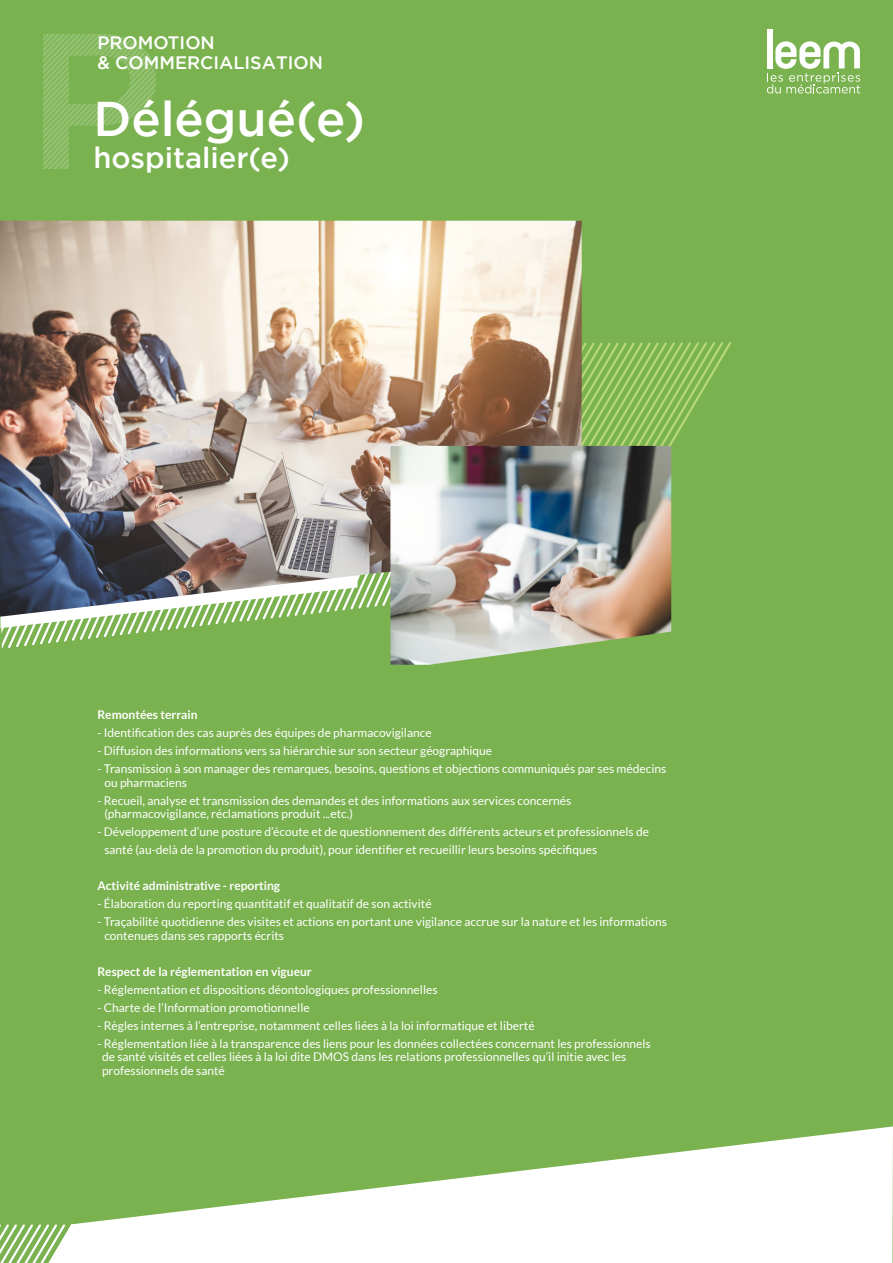
<style>
.page{position:relative;width:893px;height:1263px;background:#7ab24f}
.page>*{position:absolute;margin:0;border:0;box-sizing:border-box;transform-origin:0 0}
.t1{font:500 48.6px "Gotham";color:#fff}
.t2{font:500 29.1px "Gotham";color:#fff}
.t3{font:500 18px/20.1px "Gotham";color:#fff}
.t4{font:12px/13.5px "Lato";color:#fff}
.t5{font:700 12px "Lato";color:#fff}
</style>
<div class="page">
<svg style="left:0;top:342px;width:731px;height:307px"></svg>
<img style="left:0;top:221px;width:582px;height:396px">
<img style="left:390px;top:446px;width:281px;height:219px">
<svg style="left:72px;top:1126px;width:821px;height:137px;fill:#fff"></svg>
<svg style="left:0;top:1224px;width:72px;height:39px"></svg>
<div style="left:767px;top:29px;width:6px;height:39px;background:#fff"></div>
<svg style="left:767px;top:41px;width:93px;height:53px"></svg>
<svg style="left:43px;top:34px;width:113px;height:135px"></svg>
<h3 class="t3" style="left:97px;top:33px;width:227px">PROMOTION<br>&amp; COMMERCIALISATION</h3>
<h1 class="t1" style="left:93px;top:87px;width:274px">Délégué(e)</h1>
<h2 class="t2" style="left:93px;top:139px;width:198px">hospitalier(e)</h2>
<p class="t5" style="left:97px;top:708px;width:102px">Remontées terrain</p>
<p class="t4" style="left:97px;top:726px;width:336px">- Identification des cas auprès des équipes de pharmacovigilance</p>
<p class="t4" style="left:97px;top:744px;width:396px">- Diffusion des informations vers sa hiérarchie sur son secteur géographique</p>
<p class="t4" style="left:104px;top:762px;width:563px;text-indent:-7px">- Transmission à son manager des remarques, besoins, questions et objections communiqués par ses médecins ou pharmaciens</p>
<p class="t4" style="left:104px;top:794px;width:469px;text-indent:-7px">- Recueil, analyse et transmission des demandes et des informations aux services concernés (pharmacovigilance, réclamations produit ...etc.)</p>
<p class="t4" style="left:104px;top:823px;width:546px;line-height:18px;text-indent:-7px">- Développement d’une posture d’écoute et de questionnement des différents acteurs et professionnels de santé (au-delà de la promotion du produit), pour identifier et recueillir leurs besoins spécifiques</p>
<p class="t5" style="left:97px;top:879px;width:184px">Activité administrative - reporting</p>
<p class="t4" style="left:97px;top:897px;width:336px">- Élaboration du reporting quantitatif et qualitatif de son activité</p>
<p class="t4" style="left:104px;top:915px;width:564px;text-indent:-7px">- Traçabilité quotidienne des visites et actions en portant une vigilance accrue sur la nature et les informations contenues dans ses rapports écrits</p>
<p class="t5" style="left:97px;top:964px;width:216px">Respect de la réglementation en vigueur</p>
<p class="t4" style="left:97px;top:983px;width:342px">- Réglementation et dispositions déontologiques professionnelles</p>
<p class="t4" style="left:97px;top:1001px;width:214px">- Charte de l’Information promotionnelle</p>
<p class="t4" style="left:97px;top:1019px;width:439px">- Règles internes à l’entreprise, notamment celles liées à la loi informatique et liberté</p>
<p class="t4" style="left:102px;top:1037px;width:550px;text-indent:-5px">- Réglementation liée à la transparence des liens pour les données collectées concernant les professionnels de santé visités et celles liées à la loi dite DMOS dans les relations professionnelles qu’il initie avec les professionnels de santé</p>
</div>
